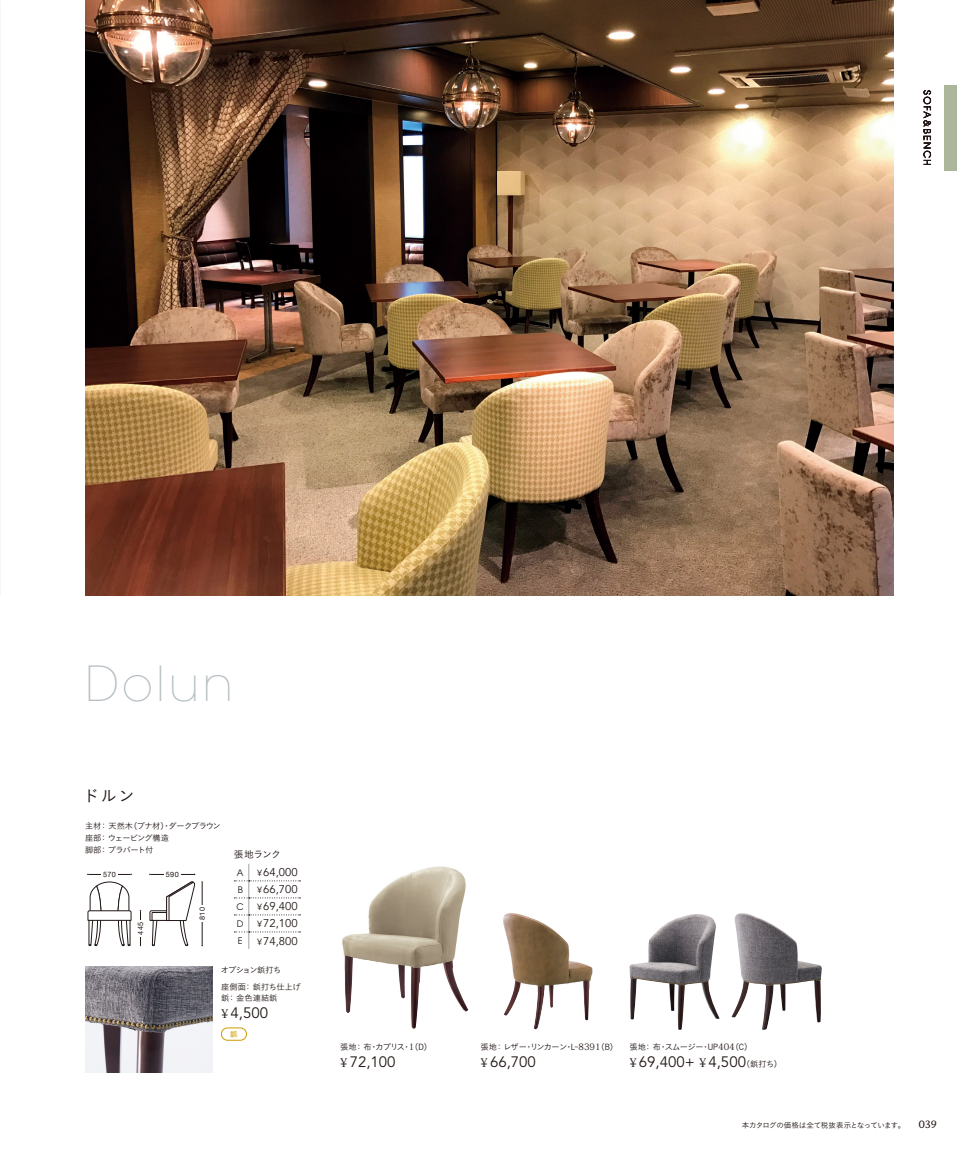
<style>
.page{position:relative;width:957px;height:1149px;background:#fff}
.page>*{position:absolute;margin:0;border:0;box-sizing:border-box;transform-origin:0 0}
.t1{font:200 48px "Avant Garde";letter-spacing:.07em;color:#b7bfc3}
.t2{font:16.5px "Koburina Go Std W3";color:#221815}
.t3{font:15px "Avenir";color:#221815}
.t4{font:11.25px "Avenir";color:#221815}
.t5{font:10.5px "Stone Informal";color:#221815}
.t6{font:9.75px "Koburina Go Std W3";letter-spacing:-.055em;color:#221815}
.t7{font:9px "Avant Garde";color:#221815}
.t8{font:8.25px "Koburina Go Std W3";letter-spacing:-.065em;color:#221815}
.t9{font:8.25px/12px "Koburina Go Std W3";letter-spacing:-.085em;color:#221815}
.t10{font:8.25px "Koburina Go Std W3";letter-spacing:-.095em;color:#221815}
.t11{font:8.25px/10.9px "Koburina Go Std W3";color:#221815}
.t12{font:7.5px "Koburina Go Std W3";letter-spacing:-.045em;color:#221815}
.t13{font:7.5px "Tsuku Go Pro D";color:#cd9c00}
.t14{font:7.35px "Helvetica Neue";letter-spacing:.06em;color:#221815}
.s1{font-size:9px}
.s2{font-family:"Koz Min Pr 6 N";font-size:12px}
.s3{font-family:"Koz Min Pr 6 N";font-size:9px}
.s4{font-family:"Koburina Go Std W3";font-size:8.25px}
</style>
<div class="page">
<img style="left:85px;top:966px;width:128px;height:105px">
<img style="left:629px;top:914px;width:90px;height:115px">
<img style="left:731px;top:913px;width:91px;height:116px">
<img style="left:342px;top:866px;width:127px;height:162px">
<img style="left:503px;top:913px;width:89px;height:116px">
<img style="left:85px;top:0;width:808px;height:595px">
<svg style="left:234px;top:864px;width:66px;height:84px"></svg>
<svg style="left:150px;top:881px;width:45px;height:64px"></svg>
<svg style="left:88px;top:881px;width:43px;height:64px"></svg>
<hr style="left:140px;top:911px;width:1px;height:33px;background:#221815">
<svg style="left:140px;top:920px;width:1px;height:16px"></svg>
<hr style="left:89px;top:873px;width:41px;height:1px;background:#221815">
<svg style="left:101px;top:873px;width:17px;height:1px"></svg>
<hr style="left:202px;top:882px;width:1px;height:62px;background:#221815">
<svg style="left:202px;top:905px;width:1px;height:16px"></svg>
<hr style="left:151px;top:873px;width:43px;height:1px;background:#221815">
<svg style="left:164px;top:873px;width:16px;height:1px"></svg>
<div style="left:221px;top:1027px;width:26px;height:13px;border:1px solid #cd9c00;border-radius:6px"></div>
<div style="left:944px;top:85px;width:13px;height:85px;background:#acb69d"></div>
<svg style="left:923px;top:90px;width:8px;height:75px"></svg>
<p class="t1" style="left:85px;top:655px;width:150px">Dolun</p>
<p class="t2" style="left:83px;top:782px;width:53px">ドルン</p>
<p class="t9" style="left:85px;top:819px;width:137px">主材： 天然木（ブナ材）・ダークブラウン座部： ウェービング構造<br>脚部： プラパート付</p>
<p class="t14" style="left:103px;top:869px;width:14px">570</p>
<p class="t14" style="left:136px;top:934px;width:15px;rotate:-90deg">445</p>
<p class="t14" style="left:166px;top:869px;width:15px">590</p>
<p class="t14" style="left:198px;top:920px;width:15px;rotate:-90deg">810</p>
<p class="t6" style="left:234px;top:846px;width:49px">張地ランク</p>
<p class="t7" style="left:237px;top:866px;width:8px">A</p>
<p class="t4" style="left:257px;top:865px;width:42px"><span class="s1">¥</span> 64,000</p>
<p class="t7" style="left:238px;top:883px;width:7px">B</p>
<p class="t4" style="left:257px;top:882px;width:42px"><span class="s1">¥</span> 66,700</p>
<p class="t7" style="left:237px;top:900px;width:9px">C</p>
<p class="t4" style="left:257px;top:899px;width:42px"><span class="s1">¥</span> 69,400</p>
<p class="t7" style="left:237px;top:917px;width:8px">D</p>
<p class="t4" style="left:257px;top:916px;width:42px"><span class="s1">¥</span> 72,100</p>
<p class="t7" style="left:238px;top:934px;width:6px">E</p>
<p class="t4" style="left:257px;top:933px;width:42px"><span class="s1">¥</span> 74,800</p>
<p class="t8" style="left:221px;top:963px;width:62px">オプション鋲打ち</p>
<p class="t11" style="left:221px;top:981px;width:81px">座側面： 鋲打ち仕上げ鋲： 金色連結鋲</p>
<p class="t3" style="left:221px;top:1004px;width:48px"><span class="s2">¥</span> 4,500</p>
<p class="t13" style="left:230px;top:1027px;width:9px">鋲</p>
<p class="t8" style="left:340px;top:1040px;width:93px">張地： 布・カプリス・<span class="s3">1</span>（D）</p>
<p class="t3" style="left:340px;top:1052px;width:57px"><span class="s2">¥</span> 72,100</p>
<p class="t10" style="left:480px;top:1040px;width:139px">張地： レザー・リンカーン・L-<span class="s3">8391</span>（B）</p>
<p class="t3" style="left:480px;top:1052px;width:57px"><span class="s2">¥</span> 66,700</p>
<p class="t8" style="left:629px;top:1040px;width:124px">張地： 布・スムージー・UP<span class="s3">404</span>（C）</p>
<p class="t3" style="left:629px;top:1052px;width:154px"><span class="s2">¥</span> 69,400+ <span class="s2">¥</span> 4,500<span class="s4">（鋲打ち）</span></p>
<p class="t12" style="left:742px;top:1119px;width:165px">本カタログの価格は全て税抜表示となっています。</p>
<p class="t5" style="left:918px;top:1117px;width:20px">039</p>
</div>
